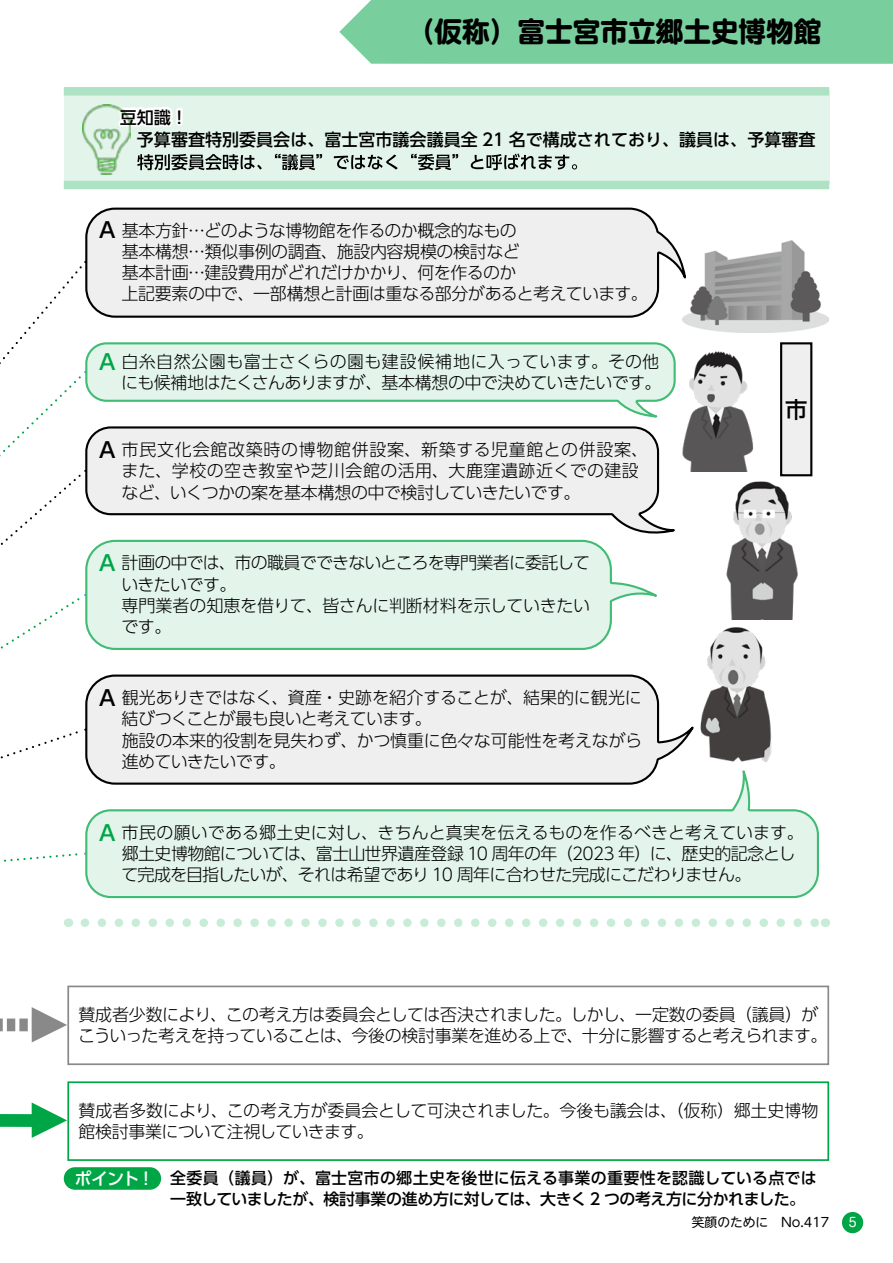
<style>
.page{position:relative;width:893px;height:1263px;background:#fff}
.page>*{position:absolute;margin:0;border:0;box-sizing:border-box;transform-origin:0 0}
.t1{font:700 27.6px "UD Shin M Go Pro";color:#000}
.t2{font:500 22.35px "UD Shin Go Pro";color:#000}
.t3{font:500 21.3px "UD Shin Go Pro";color:#000}
.t4{font:500 21.3px "UD Shin Go Pro";color:#00a546}
.t5{font:300 16.95px/21.3px "UD Shin Go Pro";letter-spacing:-.025em;color:#000}
.t6{font:300 16.95px/21.3px "UD Shin Go Pro";letter-spacing:.02em;color:#000}
.t7{font:500 16.95px "UD Shin Go Pro";color:#000}
.t8{font:500 16.95px "UD Shin Go Pro";color:#fff}
.t9{font:500 15.9px/21.3px "UD Shin Go Pro";letter-spacing:-.005em;color:#000}
.t10{font:12.75px "UD Shin M Go Pro";color:#000}
.t11{font:12.75px "Shin M Go Pr 6 N";color:#fff}
</style>
<div class="page">
<div style="left:842px;top:1212px;width:21px;height:21px;background:#00a546;border-radius:50%"></div>
<div style="left:339px;top:0;width:554px;height:64px;background:#78cf9d"></div>
<svg style="left:0;top:731px;width:78px;height:28px"></svg>
<svg style="left:4px;top:853px;width:74px;height:9px"></svg>
<img style="left:683px;top:241px;width:146px;height:91px">
<div style="left:64px;top:90px;width:765px;height:95px;background:#e3f5eb"></div>
<div style="left:64px;top:87px;width:765px;height:9px;background:#ade2c4"></div>
<div style="left:64px;top:181px;width:765px;height:8px;background:#ade2c4"></div>
<svg style="left:85px;top:918px;width:731px;height:9px"></svg>
<svg style="left:131px;top:107px;width:42px;height:20px"></svg>
<div style="left:176px;top:108px;width:7px;height:14px;border:4px solid #fff"></div>
<div style="left:176px;top:119px;width:7px;height:7px;border:4px solid #fff"></div>
<svg style="left:137px;top:154px;width:440px;height:16px"></svg>
<div style="left:67px;top:1081px;width:762px;height:80px;border:2px solid #00a546"></div>
<div style="left:64px;top:1167px;width:97px;height:23px;background:#00a546;border-radius:11px"></div>
<svg style="left:85px;top:207px;width:605px;height:112px"></svg>
<div style="left:84px;top:703px;width:609px;height:51px;background:#efefef"></div>
<svg style="left:0;top:261px;width:675px;height:442px"></svg>
<svg style="left:84px;top:341px;width:585px;height:79px"></svg>
<svg style="left:84px;top:539px;width:589px;height:112px;background:#dff3e8"></svg>
<svg style="left:84px;top:754px;width:735px;height:145px"></svg>
<div style="left:67px;top:985px;width:762px;height:80px;border:2px solid #898989"></div>
<svg style="left:0;top:1007px;width:67px;height:35px"></svg>
<svg style="left:32px;top:1102px;width:35px;height:36px"></svg>
<div style="left:0;top:1114px;width:40px;height:13px;background:#00a546"></div>
<div style="left:781px;top:343px;width:30px;height:132px;background:#efefef"></div>
<div style="left:780px;top:342px;width:32px;height:134px;border:2px solid #000"></div>
<img style="left:669px;top:340px;width:85px;height:131px">
<img style="left:726px;top:481px;width:72px;height:138px">
<img style="left:693px;top:627px;width:94px;height:138px">
<img style="left:82px;top:105px;width:49px;height:69px">
<p class="t7" style="left:120px;top:103px;width:70px">豆知識！</p>
<h1 class="t1" style="left:407px;top:9px;width:416px">（仮称）富士宮市立郷土史博物館</h1>
<p class="t7" style="left:137px;top:126px;width:680px">予算審査特別委員会は、富士宮市議会議員全 21 名で構成されており、議員は、予算審査</p>
<p class="t3" style="left:99px;top:213px;width:18px">A</p>
<p class="t5" style="left:122px;top:219px;width:528px">基本方針…どのような博物館を作るのか概念的なもの<br>基本構想…類似事例の調査、施設内容規模の検討など<br>基本計画…建設費用がどれだけかかり、何を作るのか<br>上記要素の中で、一部構想と計画は重なる部分があると考えています。</p>
<p class="t4" style="left:99px;top:344px;width:18px">A</p>
<p class="t5" style="left:121px;top:350px;width:542px">白糸自然公園も富士さくらの園も建設候補地に入っています。その他にも候補地はたくさんありますが、基本構想の中で決めていきたいです。</p>
<p class="t3" style="left:99px;top:432px;width:18px">A</p>
<p class="t6" style="left:121px;top:438px;width:528px">市民文化会館改築時の博物館併設案、新築する児童館との併設案、また、学校の空き教室や芝川会館の活用、大鹿窪遺跡近くでの建設など、いくつかの案を基本構想の中で検討していきたいです。</p>
<p class="t4" style="left:99px;top:546px;width:18px">A</p>
<p class="t5" style="left:121px;top:552px;width:470px">計画の中では、市の職員でできないところを専門業者に委託していきたいです。<br>専門業者の知恵を借りて、皆さんに判断材料を示していきたいです。</p>
<p class="t3" style="left:99px;top:680px;width:18px">A</p>
<p class="t5" style="left:122px;top:686px;width:522px">観光ありきではなく、資産・史跡を紹介することが、結果的に観光に結びつくことが最も良いと考えています。<br>施設の本来的役割を見失わず、かつ慎重に色々な可能性を考えながら進めていきたいです。</p>
<h2 class="t2" style="left:785px;top:391px;width:24px">市</h2>
<p class="t4" style="left:99px;top:815px;width:18px">A</p>
<p class="t5" style="left:121px;top:821px;width:684px">市民の願いである郷土史に対し、きちんと真実を伝えるものを作るべきと考えています。郷土史博物館については、富士山世界遺産登録 10 周年の年（2023 年）に、歴史的記念として完成を目指したいが、それは希望であり 10 周年に合わせた完成にこだわりません。</p>
<p class="t5" style="left:78px;top:1003px;width:751px">賛成者少数により、この考え方は委員会としては否決されました。しかし、一定数の委員（議員）がこういった考えを持っていることは、今後の検討事業を進める上で、十分に影響すると考えられます。</p>
<p class="t5" style="left:78px;top:1099px;width:742px">賛成者多数により、この考え方が委員会として可決されました。今後も議会は、（仮称）郷土史博物館検討事業について注視していきます。</p>
<p class="t9" style="left:170px;top:1167px;width:648px">全委員（議員）が、富士宮市の郷土史を後世に伝える事業の重要性を認識している点では一致していましたが、検討事業の進め方に対しては、大きく 2 つの考え方に分かれました。</p>
<p class="t8" style="left:74px;top:1164px;width:82px">ポイント！</p>
<p class="t10" style="left:692px;top:1212px;width:139px">笑顔のために　No.417</p>
<p class="t11" style="left:849px;top:1212px;width:9px">5</p>
</div>
